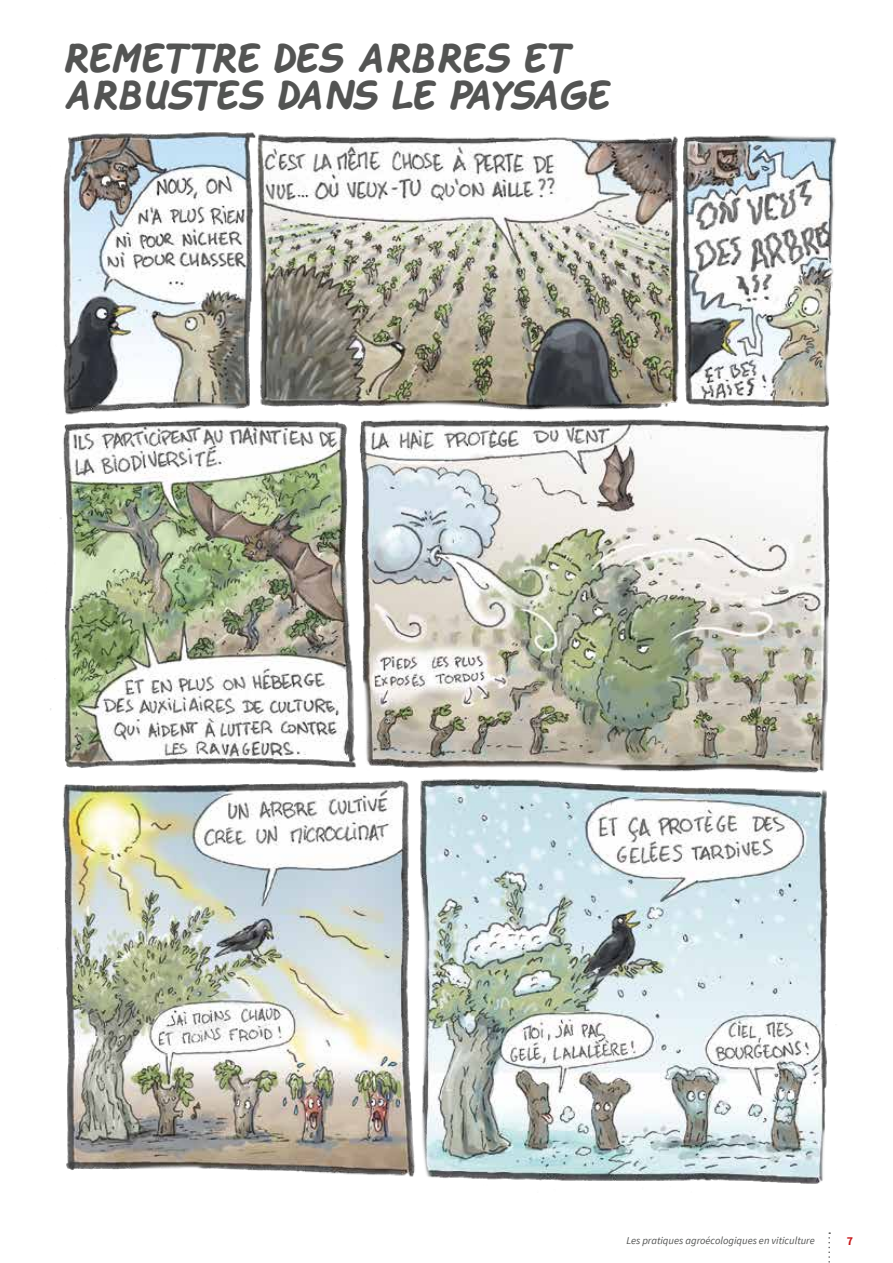
<style>
.page{position:relative;width:893px;height:1263px;background:#fff}
.page>*{position:absolute;margin:0;border:0;box-sizing:border-box;transform-origin:0 0}
.t1{font:40.5px/37.5px "Tahtelbahirkomik";letter-spacing:-.06em;color:#535453}
.t2{font:700 12px "Source Sans Pro";color:#c81517}
.t3{font:italic 10.5px "Source Sans Pro";color:#535453}
</style>
<div class="page">
<svg style="left:828px;top:1232px;width:2px;height:31px"></svg>
<img style="left:50px;top:130px;width:787px;height:1054px">
<h1 class="t1" style="left:65px;top:39px;width:550px">REMETTRE DES ARBRES ET<br>ARBUSTES DANS LE PAYSAGE</h1>
<p class="t3" style="left:626px;top:1234px;width:190px">Les pratiques agroécologiques en viticulture</p>
<p class="t2" style="left:847px;top:1233px;width:8px">7</p>
</div>
